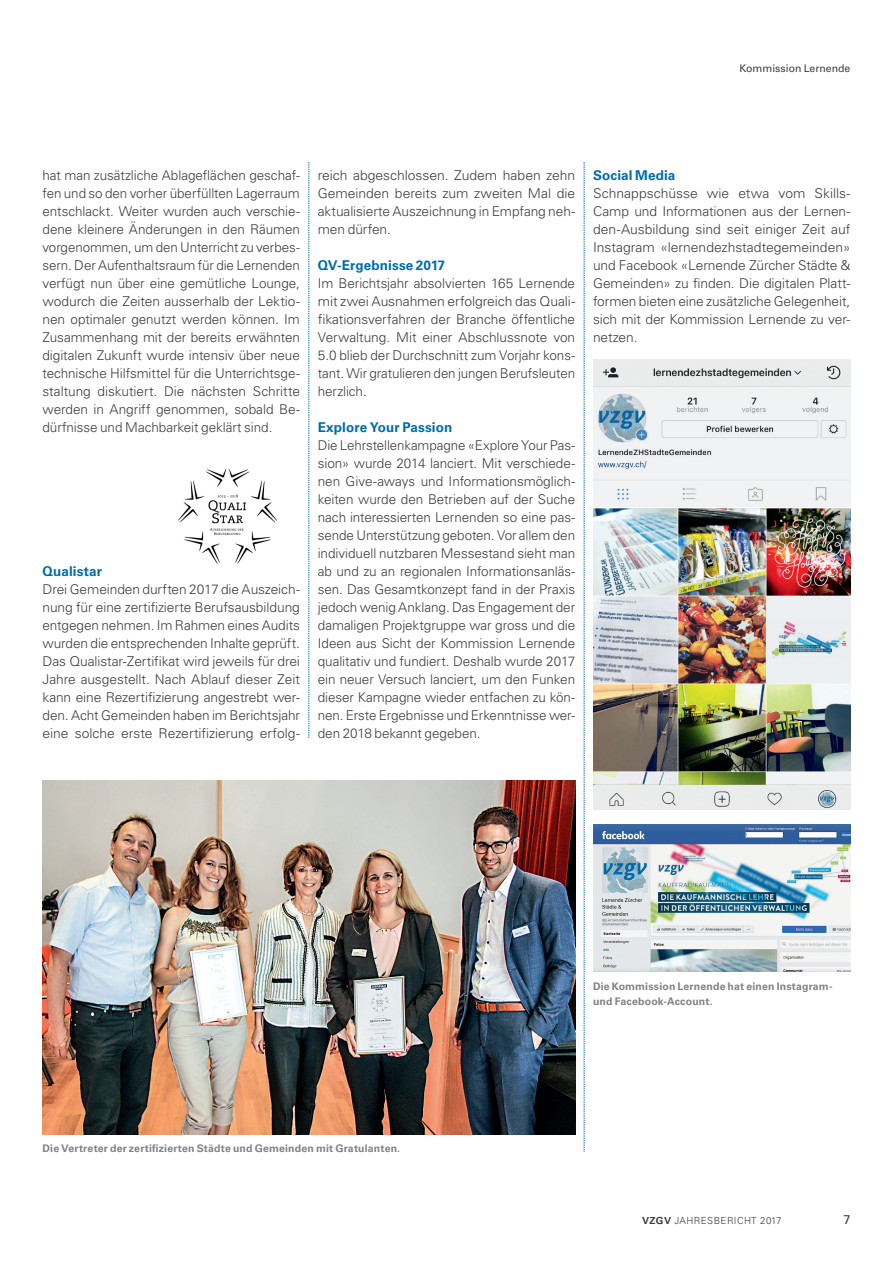
<style>
.page{position:relative;width:893px;height:1263px;background:#fff}
.page>*{position:absolute;margin:0;border:0;box-sizing:border-box;transform-origin:0 0}
.t1{font:300 13.5px/18px "Univers LT Std";letter-spacing:-.005em;color:#3e3e3f;text-align:justify}
.t2{font:700 13.5px "Univers LT Std";letter-spacing:.005em;color:#006cac}
.t3{font:12.75px "Univers LT Std";color:#3e3e3f}
.t4{font:700 10.5px/15px "Univers LT Std";letter-spacing:.015em;color:#808285}
.t5{font:10.5px "Univers LT Std";color:#3e3e3f}
.t6{font:300 9.75px "Univers LT Std";letter-spacing:.045em;color:#3e3e3f}
.s1{font-weight:700}
</style>
<div class="page">
<svg style="left:309px;top:162px;width:1px;height:576px"></svg>
<svg style="left:584px;top:162px;width:1px;height:990px"></svg>
<img style="left:43px;top:781px;width:532px;height:353px">
<img style="left:178px;top:470px;width:98px;height:93px">
<img style="left:593px;top:824px;width:257px;height:148px">
<img style="left:593px;top:360px;width:257px;height:450px">
<p class="t5" style="left:739px;top:62px;width:113px">Kommission Lernende</p>
<p class="t1" style="left:43px;top:166px;width:259px">hat man zusätzliche Ablageflächen geschaf&shy;fen und so den vorher überfüllten Lagerraum entschlackt. Weiter wurden auch verschie&shy;dene kleinere Änderungen in den Räumen vorgenommen, um den Unterricht zu verbes&shy;sern. Der Aufenthaltsraum für die Lernenden verfügt nun über eine gemütliche Lounge, wodurch die Zeiten ausserhalb der Lektio&shy;nen optimaler genutzt werden können. Im Zusammenhang mit der bereits erwähnten digitalen Zukunft wurde intensiv über neue technische Hilfsmittel für die Unterrichtsge&shy;staltung diskutiert. Die nächsten Schritte werden in Angriff genommen, sobald Be&shy;dürfnisse und Machbarkeit geklärt sind.</p>
<p class="t2" style="left:43px;top:563px;width:61px">Qualistar</p>
<p class="t1" style="left:43px;top:580px;width:259px">Drei Gemeinden durften 2017 die Auszeich&shy;nung für eine zertifizierte Berufsausbildung entgegen nehmen. Im Rahmen eines Audits wurden die entsprechenden Inhalte geprüft.<br>Das Qualistar-Zertifikat wird jeweils für drei Jahre ausgestellt. Nach Ablauf dieser Zeit kann eine Rezertifizierung angestrebt wer&shy;den. Acht Gemeinden haben im Berichtsjahr eine solche erste Rezertifizierung erfolg-</p>
<p class="t1" style="left:318px;top:166px;width:259px">reich abgeschlossen. Zudem haben zehn Gemeinden bereits zum zweiten Mal die aktualisierte Auszeichnung in Empfang neh&shy;men dürfen.</p>
<p class="t2" style="left:318px;top:257px;width:129px">QV-Ergebnisse 2017</p>
<p class="t1" style="left:318px;top:274px;width:259px">Im Berichtsjahr absolvierten 165 Lernende mit zwei Ausnahmen erfolgreich das Quali&shy;fikationsverfahren der Branche öffentliche Verwaltung. Mit einer Abschlussnote von 5.0 blieb der Durchschnitt zum Vorjahr kons&shy;tant. Wir gratulieren den jungen Berufsleuten herzlich.</p>
<p class="t2" style="left:318px;top:419px;width:136px">Explore Your Passion</p>
<p class="t1" style="left:318px;top:436px;width:259px">Die Lehrstellenkampagne «Explore Your Pas&shy;sion» wurde 2014 lanciert. Mit verschiede&shy;nen Give-aways und Informationsmöglich&shy;keiten wurde den Betrieben auf der Suche nach interessierten Lernenden so eine pas&shy;sende Unterstützung geboten. Vor allem den individuell nutzbaren Messestand sieht man ab und zu an regionalen Informationsanläs&shy;sen. Das Gesamtkonzept fand in der Praxis jedoch wenig Anklang. Das Engagement der damaligen Projektgruppe war gross und die Ideen aus Sicht der Kommission Lernende qualitativ und fundiert. Deshalb wurde 2017 ein neuer Versuch lanciert, um den Funken dieser Kampagne wieder entfachen zu kön&shy;nen. Erste Ergebnisse und Erkenntnisse wer&shy;den 2018 bekannt gegeben.</p>
<p class="t2" style="left:593px;top:167px;width:84px">Social Media</p>
<p class="t1" style="left:593px;top:184px;width:259px">Schnappschüsse wie etwa vom Skills-Camp und Informationen aus der Lernen&shy;den-Ausbildung sind seit einiger Zeit auf Instagram «lernendezhstadtegemeinden» und Facebook «Lernende Zürcher Städte &amp; Gemeinden» zu finden. Die digitalen Platt&shy;formen bieten eine zusätzliche Gelegenheit, sich mit der Kommission Lernende zu ver&shy;netzen.</p>
<p class="t4" style="left:43px;top:1141px;width:359px">Die Vertreter der zertifizierten Städte und Gemeinden mit Gratulanten.</p>
<p class="t4" style="left:593px;top:979px;width:241px">Die Kommission Lernende hat einen Instagram&shy;und Facebook-Account.</p>
<p class="t6" style="left:642px;top:1215px;width:141px"><span class="s1">VZGV</span> JAHRESBERICHT 2017</p>
<p class="t3" style="left:843px;top:1212px;width:9px">7</p>
</div>
